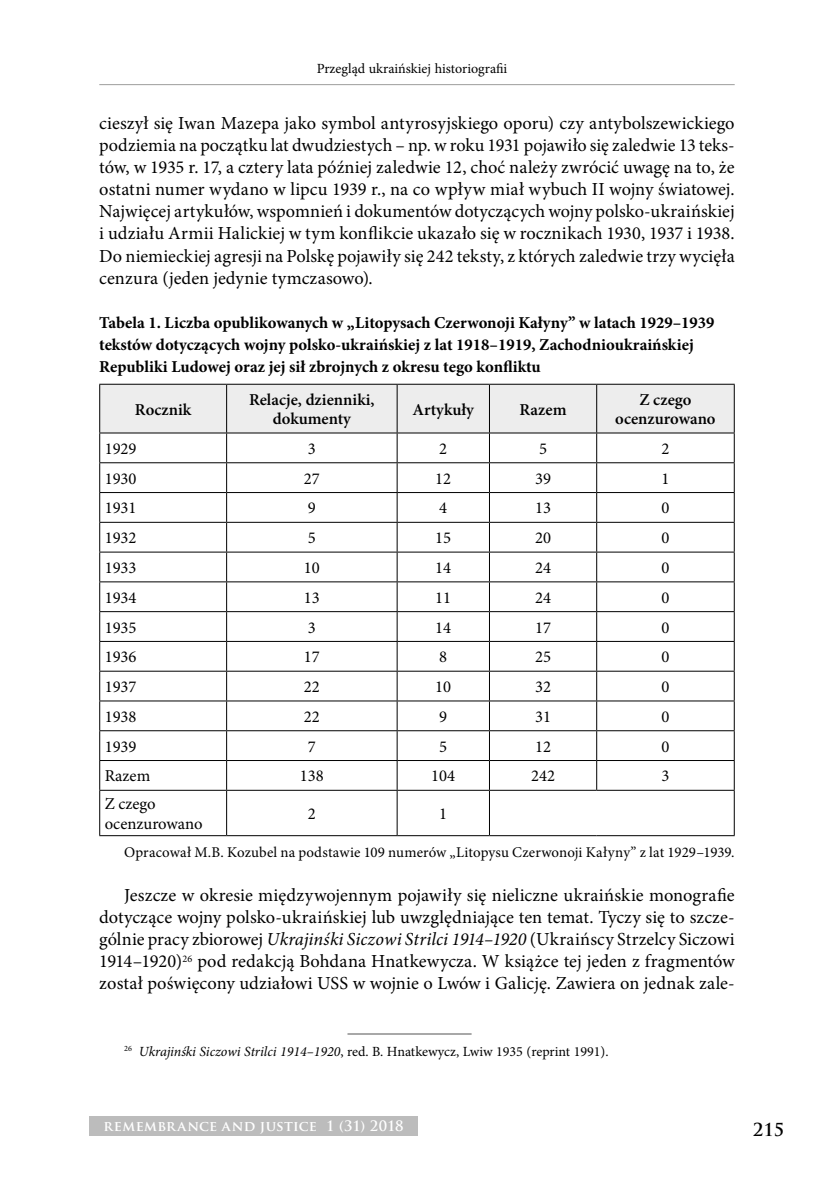
<style>
.page{position:relative;width:834px;height:1191px;background:#fff}
.page>*{position:absolute;margin:0;border:0;box-sizing:border-box;transform-origin:0 0}
.t1{font:18.38px/22.1px "Minion Pro";letter-spacing:.005em;color:#000;text-align:justify}
.t2{font:700 17.5px "Trajan Pro";color:#000}
.t3{font:700 16.62px/22.1px "Minion Pro";color:#000}
.t4{font:16.62px/19.9px "Minion Pro";color:#000}
.t5{font:600 16.62px/18.4px "Minion Pro";color:#000;text-align:center}
.t6{font:14.88px "Minion Pro";letter-spacing:.01em;color:#000}
.t7{font:14px "Minion Pro";color:#000}
.t8{font:700 14px "Trajan Pro";letter-spacing:.02em;color:#fff}
.s1{font-style:italic}
</style>
<div class="page">
<hr style="left:99px;top:84px;width:635px;height:1px;background:#9d9d9c">
<div style="left:89px;top:1116px;width:328px;height:20px;background:#bcbcbc"></div>
<hr style="left:99px;top:790px;width:127px;height:1px;background:#000">
<hr style="left:226px;top:790px;width:171px;height:1px;background:#000">
<hr style="left:226px;top:790px;width:1px;height:45px;background:#000">
<hr style="left:397px;top:790px;width:92px;height:1px;background:#000">
<hr style="left:396px;top:790px;width:1px;height:45px;background:#000">
<hr style="left:489px;top:790px;width:107px;height:1px;background:#000">
<hr style="left:489px;top:790px;width:1px;height:45px;background:#000">
<hr style="left:596px;top:790px;width:138px;height:1px;background:#000">
<hr style="left:99px;top:835px;width:127px;height:1px;background:#000">
<hr style="left:226px;top:835px;width:171px;height:1px;background:#000">
<hr style="left:397px;top:835px;width:92px;height:1px;background:#000">
<hr style="left:489px;top:835px;width:107px;height:1px;background:#000">
<hr style="left:596px;top:835px;width:138px;height:1px;background:#000">
<hr style="left:99px;top:790px;width:1px;height:45px;background:#000">
<svg style="left:99px;top:384px;width:635px;height:406px"></svg>
<hr style="left:733px;top:790px;width:1px;height:45px;background:#000">
<hr style="left:347px;top:1033px;width:124px;height:1px;background:#9d9d9c">
<p class="t7" style="left:316px;top:59px;width:192px">Przegląd ukraińskiej historiografii</p>
<p class="t1" style="left:99px;top:112px;width:636px">cieszył się Iwan Mazepa jako symbol antyrosyjskiego oporu) czy antybolszewickiego podziemia na początku lat dwudziestych – np. w roku 1931 pojawiło się zaledwie 13 teks&shy;tów, w 1935 r. 17, a cztery lata później zaledwie 12, choć należy zwrócić uwagę na to, że ostatni numer wydano w lipcu 1939 r., na co wpływ miał wybuch II wojny światowej.<br>Najwięcej artykułów, wspomnień i dokumentów dotyczących wojny polsko-ukraińskiej i udziału Armii Halickiej w tym konflikcie ukazało się w rocznikach 1930, 1937 i 1938.<br>Do niemieckiej agresji na Polskę pojawiły się 242 teksty, z których zaledwie trzy wycięła cenzura (jeden jedynie tymczasowo).</p>
<p class="t3" style="left:99px;top:311px;width:616px">Tabela 1. Liczba opublikowanych w „Litopysach Czerwonoji Kałyny” w latach 1929–1939 tekstów dotyczących wojny polsko-ukraińskiej z lat 1918–1919, Zachodnioukraińskiej<br>Republiki Ludowej oraz jej sił zbrojnych z okresu tego konfliktu</p>
<p class="t5" style="left:135px;top:400px;width:58px">Rocznik</p>
<p class="t5" style="left:249px;top:391px;width:127px">Relacje, dzienniki, dokumenty</p>
<p class="t5" style="left:412px;top:400px;width:63px">Artykuły</p>
<p class="t5" style="left:519px;top:400px;width:48px">Razem</p>
<p class="t5" style="left:615px;top:391px;width:102px">Z czego ocenzurowano</p>
<p class="t4" style="left:105px;top:439px;width:33px">1929</p>
<p class="t4" style="left:308px;top:439px;width:9px">3</p>
<p class="t4" style="left:439px;top:439px;width:9px">2</p>
<p class="t4" style="left:539px;top:439px;width:9px">5</p>
<p class="t4" style="left:661px;top:439px;width:9px">2</p>
<p class="t4" style="left:105px;top:468px;width:33px">1930</p>
<p class="t4" style="left:304px;top:468px;width:17px">27</p>
<p class="t4" style="left:435px;top:468px;width:17px">12</p>
<p class="t4" style="left:535px;top:468px;width:17px">39</p>
<p class="t4" style="left:661px;top:468px;width:9px">1</p>
<p class="t4" style="left:105px;top:498px;width:33px">1931</p>
<p class="t4" style="left:308px;top:498px;width:9px">9</p>
<p class="t4" style="left:439px;top:498px;width:9px">4</p>
<p class="t4" style="left:535px;top:498px;width:17px">13</p>
<p class="t4" style="left:661px;top:498px;width:9px">0</p>
<p class="t4" style="left:105px;top:528px;width:33px">1932</p>
<p class="t4" style="left:308px;top:528px;width:9px">5</p>
<p class="t4" style="left:435px;top:528px;width:17px">15</p>
<p class="t4" style="left:535px;top:528px;width:17px">20</p>
<p class="t4" style="left:661px;top:528px;width:9px">0</p>
<p class="t4" style="left:105px;top:558px;width:33px">1933</p>
<p class="t4" style="left:304px;top:558px;width:17px">10</p>
<p class="t4" style="left:435px;top:558px;width:17px">14</p>
<p class="t4" style="left:535px;top:558px;width:17px">24</p>
<p class="t4" style="left:661px;top:558px;width:9px">0</p>
<p class="t4" style="left:105px;top:587px;width:33px">1934</p>
<p class="t4" style="left:304px;top:587px;width:17px">13</p>
<p class="t4" style="left:435px;top:587px;width:17px">11</p>
<p class="t4" style="left:535px;top:587px;width:17px">24</p>
<p class="t4" style="left:661px;top:587px;width:9px">0</p>
<p class="t4" style="left:105px;top:617px;width:33px">1935</p>
<p class="t4" style="left:308px;top:617px;width:9px">3</p>
<p class="t4" style="left:435px;top:617px;width:17px">14</p>
<p class="t4" style="left:535px;top:617px;width:17px">17</p>
<p class="t4" style="left:661px;top:617px;width:9px">0</p>
<p class="t4" style="left:105px;top:647px;width:33px">1936</p>
<p class="t4" style="left:304px;top:647px;width:17px">17</p>
<p class="t4" style="left:439px;top:647px;width:9px">8</p>
<p class="t4" style="left:535px;top:647px;width:17px">25</p>
<p class="t4" style="left:661px;top:647px;width:9px">0</p>
<p class="t4" style="left:105px;top:677px;width:33px">1937</p>
<p class="t4" style="left:304px;top:677px;width:17px">22</p>
<p class="t4" style="left:435px;top:677px;width:17px">10</p>
<p class="t4" style="left:535px;top:677px;width:17px">32</p>
<p class="t4" style="left:661px;top:677px;width:9px">0</p>
<p class="t4" style="left:105px;top:706px;width:33px">1938</p>
<p class="t4" style="left:304px;top:706px;width:17px">22</p>
<p class="t4" style="left:439px;top:706px;width:9px">9</p>
<p class="t4" style="left:535px;top:706px;width:17px">31</p>
<p class="t4" style="left:661px;top:706px;width:9px">0</p>
<p class="t4" style="left:105px;top:736px;width:33px">1939</p>
<p class="t4" style="left:308px;top:736px;width:9px">7</p>
<p class="t4" style="left:439px;top:736px;width:9px">5</p>
<p class="t4" style="left:535px;top:736px;width:17px">12</p>
<p class="t4" style="left:661px;top:736px;width:9px">0</p>
<p class="t4" style="left:105px;top:766px;width:47px">Razem</p>
<p class="t4" style="left:300px;top:766px;width:25px">138</p>
<p class="t4" style="left:431px;top:766px;width:25px">104</p>
<p class="t4" style="left:531px;top:766px;width:25px">242</p>
<p class="t4" style="left:661px;top:766px;width:9px">3</p>
<p class="t4" style="left:105px;top:793px;width:99px">Z czego ocenzurowano</p>
<p class="t4" style="left:308px;top:803px;width:9px">2</p>
<p class="t4" style="left:439px;top:803px;width:9px">1</p>
<p class="t6" style="left:124px;top:842px;width:612px">Opracował M.B. Kozubel na podstawie 109 numerów „Litopysu Czerwonoji Kałyny” z lat 1929–1939.</p>
<p class="t1" style="left:99px;top:884px;width:636px;text-indent:25px">Jeszcze w okresie międzywojennym pojawiły się nieliczne ukraińskie monografie dotyczące wojny polsko-ukraińskiej lub uwzględniające ten temat. Tyczy się to szcze&shy;gólnie pracy zbiorowej <span class="s1">Ukrajinśki Siczowi Strilci 1914–1920</span> (Ukraińscy Strzelcy Siczowi 1914–1920)<sup>26</sup> pod redakcją Bohdana Hnatkewycza. W książce tej jeden z fragmentów został poświęcony udziałowi USS w wojnie o Lwów i Galicję. Zawiera on jednak zale-</p>
<p class="t7" style="left:124px;top:1042px;width:486px"><sup>26</sup> <span class="s1">Ukrajinśki Siczowi Strilci 1914–1920</span>, red. B. Hnatkewycz, Lwiw 1935 (reprint 1991).</p>
<p class="t8" style="left:103px;top:1117px;width:301px">REMEMBRANCE AND JUSTICE 1 (31) 2018</p>
<p class="t2" style="left:752px;top:1118px;width:33px">215</p>
</div>
